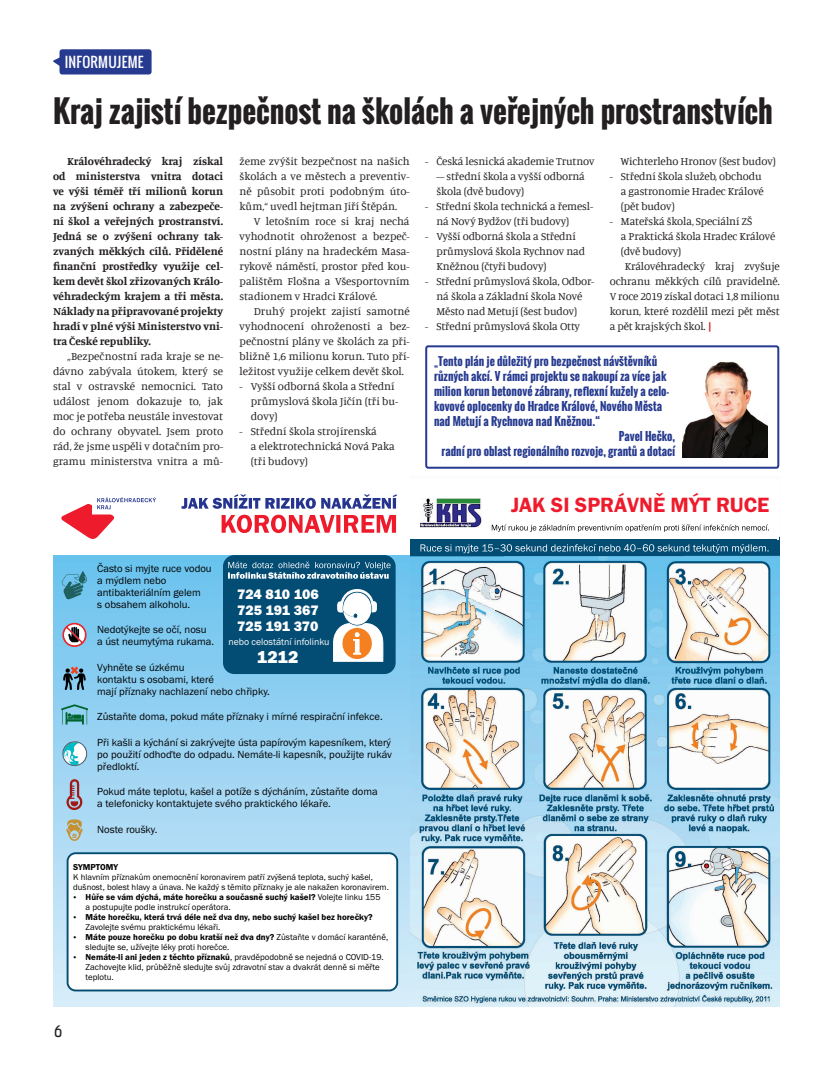
<style>
.page{position:relative;width:833px;height:1081px;background:#fff}
.page>*{position:absolute;margin:0;border:0;box-sizing:border-box;transform-origin:0 0}
.t1{font:700 30px "Oswald";color:#231f20}
.t2{font:600 21.38px "Franklin Gothic";color:#ee1b2c}
.t3{font:800 17.75px "Franklin Gothic";color:#fff}
.t4{font:15px "Kelson Sans";color:#231f20}
.t5{font:800 14.25px/16.1px "Franklin Gothic";color:#fff;text-align:justify}
.t6{font:13.75px "Oswald";letter-spacing:.02em;color:#fff}
.t7{font:11.25px/15px "Manuale";letter-spacing:-.01em;color:#231f20}
.t8{font:700 11.25px/15px "Manuale";color:#231f20;text-align:justify}
.t9{font:700 11.25px "Oswald";color:#263a8f}
.t10{font:10.62px/12.1px "Franklin Gothic";color:#000002}
.t11{font:9.75px "Franklin Gothic";color:#fff}
.t12{font:8.88px/10.1px "Franklin Gothic";color:#000002}
.t13{font:600 8.88px "Franklin Gothic";color:#000002}
.t14{font:8.75px/9.9px "Franklin Gothic";color:#000002}
.s1{font-weight:700;color:#d1232a}
.s2{font-weight:600}
</style>
<div class="page">
<svg style="left:53px;top:58px;width:6px;height:8px"></svg>
<div style="left:59px;top:49px;width:93px;height:25px;background:#263a8f;border-radius:3px"></div>
<svg style="left:425px;top:345px;width:355px;height:124px"></svg>
<img style="left:682px;top:357px;width:85px;height:101px">
<img style="left:53px;top:555px;width:358px;height:451px">
<svg style="left:181px;top:494px;width:216px;height:15px"></svg>
<svg style="left:222px;top:515px;width:174px;height:18px"></svg>
<svg style="left:61px;top:497px;width:95px;height:42px"></svg>
<div style="left:223px;top:555px;width:172px;height:119px;background:#034c74;border-radius:11px"></div>
<svg style="left:228px;top:561px;width:162px;height:18px"></svg>
<svg style="left:333px;top:589px;width:50px;height:73px"></svg>
<svg style="left:61px;top:571px;width:26px;height:28px"></svg>
<svg style="left:66px;top:819px;width:17px;height:22px"></svg>
<svg style="left:61px;top:704px;width:27px;height:20px"></svg>
<svg style="left:62px;top:741px;width:29px;height:30px"></svg>
<div style="left:68px;top:853px;width:329px;height:137px;background:#fff;border-radius:8px"></div>
<div style="left:67px;top:852px;width:331px;height:139px;border:2px solid #034b6f;border-radius:8px"></div>
<svg style="left:66px;top:779px;width:17px;height:31px"></svg>
<svg style="left:63px;top:664px;width:23px;height:26px"></svg>
<svg style="left:62px;top:622px;width:25px;height:25px"></svg>
<img style="left:411px;top:540px;width:368px;height:466px">
<div style="left:411px;top:539px;width:366px;height:15px;background:#034c74"></div>
<svg style="left:420px;top:544px;width:348px;height:9px"></svg>
<svg style="left:492px;top:524px;width:277px;height:8px"></svg>
<img style="left:420px;top:498px;width:62px;height:29px">
<p class="t6" style="left:65px;top:52px;width:81px">INFORMUJEME</p>
<h1 class="t1" style="left:53px;top:89px;width:721px">Kraj zajistí bezpečnost na školách a veřejných prostranstvích</h1>
<p class="t8" style="left:53px;top:153px;width:172px;text-indent:14px">Královéhradecký kraj získal od ministerstva vnitra dotaci ve výši téměř tří milionů korun na zvýšení ochrany a zabezpeče&shy;ní škol a veřejných prostranství.<br>Jedná se o zvýšení ochrany tak&shy;zvaných měkkých cílů. Přidělené finanční prostředky využije cel&shy;kem devět škol zřizovaných Králo&shy;véhradeckým krajem a tři města.<br>Náklady na připravované projekty hradí v plné výši Ministerstvo vni&shy;tra České republiky.</p>
<p class="t7" style="left:53px;top:348px;width:172px;text-align:justify;text-indent:14px">„Bezpečnostní rada kraje se ne&shy;dávno zabývala útokem, který se stal v ostravské nemocnici. Tato událost jenom dokazuje to, jak moc je potřeba neustále investovat do ochrany obyvatel. Jsem proto rád, že jsme uspěli v dotačním pro&shy;gramu ministerstva vnitra a mů-</p>
<p class="t7" style="left:425px;top:153px;width:171px">- Česká lesnická akademie Trutnov</p>
<p class="t7" style="left:436px;top:168px;width:150px">– střední škola a vyšší odborná škola (dvě budovy)</p>
<p class="t7" style="left:436px;top:198px;width:158px;text-indent:-11px">- Střední škola technická a řemesl&shy;ná Nový Bydžov (tři budovy)</p>
<p class="t7" style="left:436px;top:228px;width:150px;text-indent:-11px">- Vyšší odborná škola a Střední průmyslová škola Rychnov nad<br>Kněžnou (čtyři budovy)</p>
<p class="t7" style="left:425px;top:273px;width:171px;text-align:center">- Střední průmyslová škola, Odbor&shy;ná škola a Základní škola Nové<br>Město nad Metují (šest budov)</p>
<p class="t7" style="left:425px;top:318px;width:156px">- Střední průmyslová škola Otty</p>
<p class="t7" style="left:239px;top:153px;width:172px;text-align:justify">žeme zvýšit bezpečnost na našich školách a ve městech a preventiv&shy;ně působit proti podobným úto&shy;kům,“ uvedl hejtman Jiří Štěpán.</p>
<p class="t7" style="left:239px;top:213px;width:172px;text-align:justify;text-indent:14px">V letošním roce si kraj nechá vyhodnotit ohroženost a bezpeč&shy;nostní plány na hradeckém Masa&shy;rykově náměstí, prostor před kou&shy;palištěm Flošna a Všesportovním stadionem v Hradci Králové.</p>
<p class="t7" style="left:239px;top:303px;width:172px;text-align:justify;text-indent:14px">Druhý projekt zajistí samotné vyhodnocení ohroženosti a bez&shy;pečnostní plány ve školách za při&shy;bližně 1,6 milionu korun. Tuto pří&shy;ležitost využije celkem devět škol.</p>
<p class="t7" style="left:251px;top:378px;width:149px;text-indent:-11px">- Vyšší odborná škola a Střední průmyslová škola Jičín (tři bu&shy;dovy)</p>
<p class="t7" style="left:251px;top:423px;width:146px;text-indent:-11px">- Střední škola strojírenská<br>a elektrotechnická Nová Paka (tři budovy)</p>
<p class="t7" style="left:621px;top:153px;width:156px">Wichterleho Hronov (šest budov)</p>
<p class="t7" style="left:621px;top:168px;width:144px;text-indent:-11px">- Střední škola služeb, obchodu a gastronomie Hradec Králové (pět budov)</p>
<p class="t7" style="left:609px;top:213px;width:144px">- Mateřská škola, Speciální ZŠ</p>
<p class="t7" style="left:621px;top:228px;width:156px">a Praktická škola Hradec Králové</p>
<p class="t7" style="left:621px;top:243px;width:62px">(dvě budovy)</p>
<p class="t7" style="left:624px;top:258px;width:157px">Královéhradecký kraj zvyšuje</p>
<p class="t7" style="left:609px;top:273px;width:172px">ochranu měkkých cílů pravidelně.</p>
<p class="t7" style="left:609px;top:288px;width:172px">V roce 2019 získal dotaci 1,8 milionu</p>
<p class="t7" style="left:609px;top:303px;width:172px">korun, které rozdělil mezi pět měst</p>
<p class="t7" style="left:609px;top:318px;width:104px">a pět krajských škol. <span class="s1">|</span></p>
<p class="t9" style="left:434px;top:353px;width:225px">„Tento plán je důležitý pro bezpečnost návštěvníků</p>
<p class="t9" style="left:434px;top:368px;width:234px">různých akcí. V rámci projektu se nakoupí za více jak</p>
<p class="t9" style="left:434px;top:383px;width:236px">milion korun betonové zábrany, reflexní kužely a celo-</p>
<p class="t9" style="left:434px;top:398px;width:229px">kovové oplocenky do Hradce Králové, Nového Města</p>
<p class="t9" style="left:434px;top:413px;width:168px">nad Metují a Rychnova nad Kněžnou.“</p>
<p class="t9" style="left:619px;top:428px;width:58px">Pavel Hečko,</p>
<p class="t9" style="left:441px;top:443px;width:235px">radní pro oblast regionálního rozvoje, grantů a dotací</p>
<p class="t10" style="left:97px;top:562px;width:116px">Často si myjte ruce vodou a mýdlem nebo antibakteriálním gelem<br>s obsahem alkoholu.</p>
<p class="t10" style="left:97px;top:624px;width:118px">Nedotýkejte se očí, nosu a úst neumytýma rukama.</p>
<p class="t10" style="left:97px;top:661px;width:174px">Vyhněte se úzkému<br>kontaktu s osobami, které<br>mají příznaky nachlazení nebo chřipky.</p>
<p class="t10" style="left:97px;top:711px;width:287px">Zůstaňte doma, pokud máte příznaky i mírné respirační infekce.</p>
<p class="t10" style="left:97px;top:736px;width:296px;text-align:justify">Při kašli a kýchání si zakrývejte ústa papírovým kapesníkem, který po použití odhoďte do odpadu. Nemáte-li kapesník, použijte rukáv předloktí.</p>
<p class="t10" style="left:97px;top:785px;width:282px">Pokud máte teplotu, kašel a potíže s dýcháním, zůstaňte doma a telefonicky kontaktujete svého praktického lékaře.</p>
<p class="t10" style="left:97px;top:823px;width:62px">Noste roušky.</p>
<p class="t5" style="left:237px;top:586px;width:83px">724 810 106<br>725 191 367<br>725 191 370</p>
<p class="t11" style="left:228px;top:635px;width:102px">nebo celostátní infolinku</p>
<h3 class="t3" style="left:257px;top:645px;width:43px">1212</h3>
<p class="t13" style="left:73px;top:861px;width:46px">SYMPTOMY</p>
<p class="t14" style="left:73px;top:872px;width:317px">K hlavním příznakům onemocnění koronavirem patří zvýšená teplota, suchý kašel, dušnost, bolest hlavy a únava. Ne každý s těmito příznaky je ale nakažen koronavirem.</p>
<p class="t12" style="left:86px;top:892px;width:296px"><span class="s2">Hůře se vám dýchá, máte horečku a současně suchý kašel?</span> Volejte linku 155 a postupujte podle instrukcí operátora.</p>
<p class="t13" style="left:86px;top:911px;width:288px">Máte horečku, která trvá déle než dva dny, nebo suchý kašel bez horečky?</p>
<p class="t12" style="left:86px;top:922px;width:304px">Zavolejte svému praktickému lékaři.<br><span class="s2">Máte pouze horečku po dobu kratší než dva dny?</span> Zůstaňte v domácí karanténě, sledujte se, užívejte léky proti horečce.<br><span class="s2">Nemáte-li ani jeden z těchto příznaků</span>, pravděpodobně se nejedná o COVID-19.<br>Zachovejte klid, průběžně sledujte svůj zdravotní stav a dvakrát denně si měřte teplotu.</p>
<h3 class="t4" style="left:54px;top:1022px;width:10px">6</h3>
<h2 class="t2" style="left:511px;top:492px;width:259px">JAK SI SPRÁVNĚ MÝT RUCE</h2>
</div>
